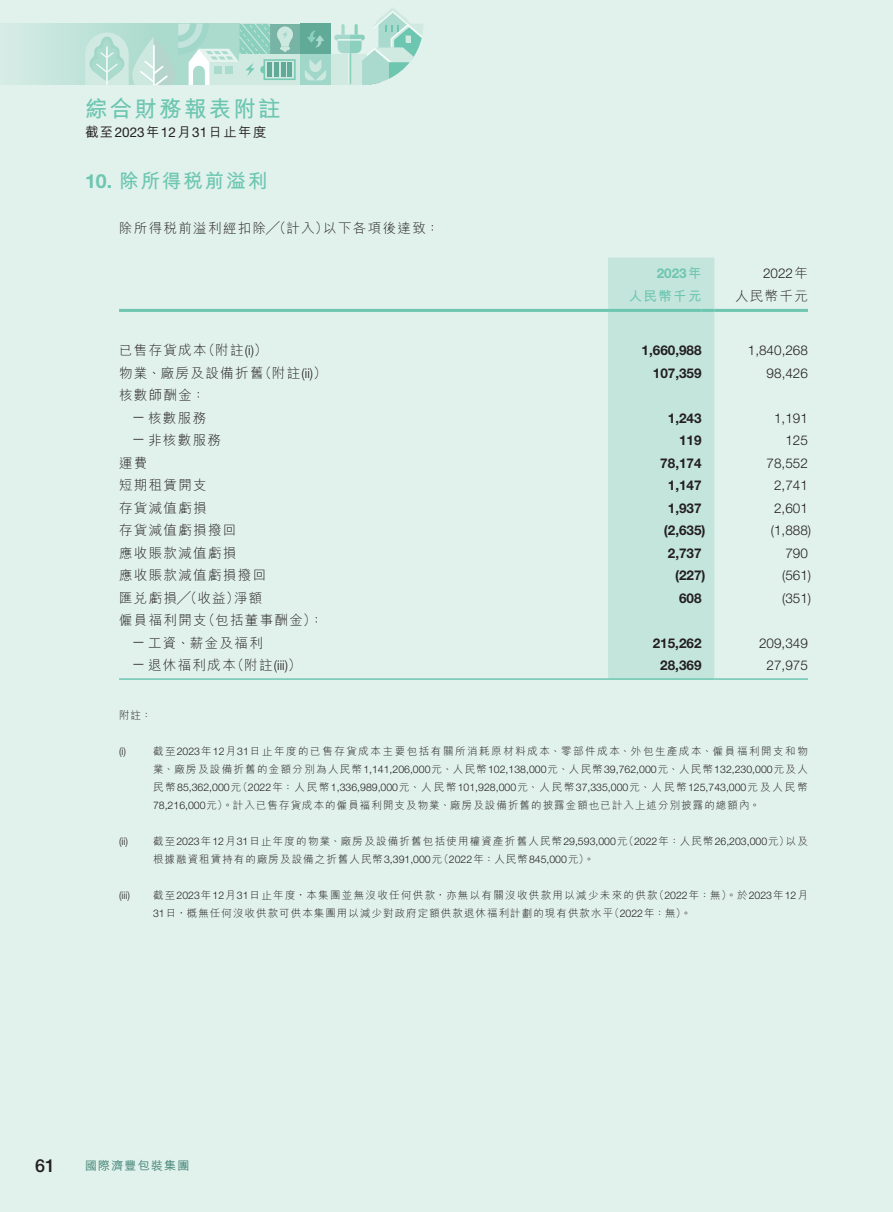
<style>
.page{position:relative;width:893px;height:1212px;background:#e1f1ec}
.page>*{position:absolute;margin:0;border:0;box-sizing:border-box;transform-origin:0 0}
.t1{font:700 22.5px "M Hei HK";letter-spacing:.1em;color:#6cc6b0}
.t2{font:700 19.5px "M Hei HK";letter-spacing:.1em;color:#6cc6b0}
.t3{font:500 18px "Helvetica Neue LT Std";color:#231f20}
.t4{font:300 13.5px/22.5px "M Hei HK";letter-spacing:.1em;color:#231f20}
.t5{font:300 13.5px "Helvetica Neue LT Std";color:#231f20}
.t6{font:700 13.5px "Helvetica Neue LT Std";color:#231f20}
.t7{font:500 13.5px "M Hei HK";letter-spacing:.1em;color:#231f20}
.t8{font:700 13.5px "Helvetica Neue LT Std";color:#6cc6b0}
.t9{font:700 13.5px "M Hei HK";letter-spacing:.1em;color:#6cc6b0}
.t10{font:500 12px "M Hei HK";letter-spacing:.1em;color:#468677}
.t11{font:300 10.5px "M Hei HK";letter-spacing:.11em;color:#231f20}
.t12{font:300 10.5px/18px "Helvetica Neue LT Std";color:#231f20;text-align:right}
.t13{font:300 10.5px "M Hei HK";letter-spacing:.15em;color:#231f20}
.s1{font-family:"Helvetica Neue LT Std";font-weight:400}
.s2{font-family:"Helvetica Neue LT Std"}
.s3{font-family:"M Hei HK"}
</style>
<div class="page">
<div style="left:0;top:24px;width:239px;height:61px;background:#cae8df"></div>
<div style="left:270px;top:24px;width:31px;height:30px;background:#78b4a5"></div>
<div style="left:239px;top:54px;width:62px;height:31px;background:#d0eae1"></div>
<div style="left:304px;top:55px;width:63px;height:30px;background:#d0eae1"></div>
<svg style="left:85px;top:24px;width:211px;height:61px"></svg>
<div style="left:300px;top:54px;width:31px;height:31px;background:#a0d7c8"></div>
<svg style="left:305px;top:59px;width:21px;height:21px"></svg>
<div style="left:300px;top:24px;width:31px;height:30px;background:#61aa98"></div>
<svg style="left:307px;top:30px;width:17px;height:17px"></svg>
<svg style="left:334px;top:8px;width:89px;height:77px"></svg>
<div style="left:608px;top:257px;width:106px;height:421px;background:#c4e5dc"></div>
<hr style="left:119px;top:678px;width:489px;height:2px;background:#6cc6b0">
<hr style="left:608px;top:678px;width:94px;height:2px;background:#6cc6b0">
<svg style="left:702px;top:678px;width:12px;height:2px"></svg>
<hr style="left:714px;top:678px;width:94px;height:2px;background:#6cc6b0">
<hr style="left:119px;top:309px;width:489px;height:3px;background:#6cc6b0">
<hr style="left:608px;top:309px;width:94px;height:3px;background:#6cc6b0">
<svg style="left:702px;top:309px;width:12px;height:3px"></svg>
<hr style="left:714px;top:309px;width:94px;height:3px;background:#6cc6b0">
<h1 class="t1" style="left:85px;top:92px;width:197px">綜合財務報表附註</h1>
<p class="t7" style="left:85px;top:122px;width:183px">截至<span class="s1">2023</span>年<span class="s1">12</span>月<span class="s1">31</span>日止年度</p>
<h2 class="t2" style="left:85px;top:166px;width:184px"><span class="s2">10.</span> 除所得稅前溢利</h2>
<p class="t4" style="left:119px;top:217px;width:211px">除所得稅前溢利經扣除╱（計入）</p>
<p class="t4" style="left:323px;top:217px;width:118px">以下各項後達致：</p>
<p class="t8" style="left:657px;top:265px;width:46px">2023<span class="s3">年</span></p>
<p class="t5" style="left:763px;top:265px;width:46px">2022<span class="s3">年</span></p>
<p class="t9" style="left:629px;top:286px;width:74px">人民幣千元</p>
<p class="t4" style="left:735px;top:284px;width:74px">人民幣千元</p>
<p class="t4" style="left:202px;top:339px;width:67px">（附註 (<span class="s2">(i(</span></p>
<p class="t4" style="left:119px;top:339px;width:89px">已售存貨成本</p>
<p class="t6" style="left:642px;top:342px;width:62px">1,660,988</p>
<p class="t5" style="left:748px;top:342px;width:62px">1,840,268</p>
<p class="t4" style="left:258px;top:361px;width:70px">（附註 (<span class="s2">(i i(</span></p>
<p class="t4" style="left:119px;top:361px;width:146px">物業、廠房及設備折舊核數師酬金：</p>
<p class="t6" style="left:653px;top:364px;width:50px">107,359</p>
<p class="t5" style="left:767px;top:365px;width:43px">98,426</p>
<p class="t4" style="left:148px;top:406px;width:60px">核數服務</p>
<p class="t5" style="left:132px;top:408px;width:15px">—</p>
<p class="t6" style="left:668px;top:409px;width:35px">1,243</p>
<p class="t5" style="left:774px;top:410px;width:35px">1,191</p>
<p class="t4" style="left:148px;top:429px;width:74px">非核數服務</p>
<p class="t5" style="left:132px;top:430px;width:15px">—</p>
<p class="t6" style="left:679px;top:432px;width:24px">119</p>
<p class="t5" style="left:785px;top:432px;width:24px">125</p>
<p class="t4" style="left:119px;top:451px;width:30px">運費</p>
<p class="t6" style="left:660px;top:454px;width:43px">78,174</p>
<p class="t5" style="left:767px;top:455px;width:43px">78,552</p>
<p class="t4" style="left:119px;top:474px;width:89px">短期租賃開支</p>
<p class="t6" style="left:668px;top:477px;width:35px">1,147</p>
<p class="t5" style="left:774px;top:477px;width:35px">2,741</p>
<p class="t4" style="left:119px;top:496px;width:89px">存貨減值虧損</p>
<p class="t6" style="left:668px;top:500px;width:35px">1,937</p>
<p class="t5" style="left:774px;top:500px;width:35px">2,601</p>
<p class="t4" style="left:119px;top:519px;width:119px">存貨減值虧損撥回</p>
<p class="t6" style="left:664px;top:522px;width:43px">)2,635(</p>
<p class="t5" style="left:771px;top:522px;width:42px">)1,888(</p>
<p class="t4" style="left:119px;top:541px;width:119px">應收賬款減值虧損</p>
<p class="t6" style="left:668px;top:545px;width:35px">2,737</p>
<p class="t5" style="left:785px;top:545px;width:24px">790</p>
<p class="t4" style="left:119px;top:564px;width:149px">應收賬款減值虧損撥回</p>
<p class="t6" style="left:675px;top:567px;width:32px">)227(</p>
<p class="t5" style="left:782px;top:567px;width:31px">)561(</p>
<p class="t4" style="left:202px;top:586px;width:123px;text-indent:-83px">匯兌虧損╱（收益）<br>（包括董事酬金：(</p>
<p class="t4" style="left:234px;top:586px;width:30px">淨額</p>
<p class="t4" style="left:119px;top:609px;width:89px">僱員福利開支</p>
<p class="t6" style="left:679px;top:590px;width:24px">608</p>
<p class="t5" style="left:782px;top:590px;width:31px">)351(</p>
<p class="t4" style="left:148px;top:631px;width:116px">工資、薪金及福利</p>
<p class="t5" style="left:132px;top:633px;width:15px">—</p>
<p class="t6" style="left:653px;top:635px;width:50px">215,262</p>
<p class="t5" style="left:759px;top:635px;width:50px">209,349</p>
<p class="t5" style="left:231px;top:657px;width:72px"><span class="s3">（附註</span> ( <span class="s3">(</span>(i i i</p>
<p class="t4" style="left:148px;top:654px;width:89px">退休福利成本</p>
<p class="t5" style="left:132px;top:655px;width:15px">—</p>
<p class="t6" style="left:660px;top:657px;width:43px">28,369</p>
<p class="t5" style="left:767px;top:657px;width:43px">27,975</p>
<p class="t11" style="left:119px;top:710px;width:34px">附註：</p>
<p class="t12" style="left:119px;top:742px;width:9px">) i(</p>
<p class="t13" style="left:153px;top:746px;width:656px">截至<span class="s2">2023</span>年<span class="s2">12</span>月<span class="s2">31</span>日止年度的已售存貨成本主要包括有關所消耗原材料成本、零部件成本、外包生產成本、僱員福利開支和物</p>
<p class="t12" style="left:153px;top:760px;width:656px"><span class="s3">業、廠房及設備折舊的金額分別為人民幣</span>1,141,206,000<span class="s3">元、人民幣</span>102,138,000<span class="s3">元、人民幣</span>39,762,000<span class="s3">元、人民幣</span>132,230,000<span class="s3">元及人（</span>2022<span class="s3">年：人民幣</span> 1,336,989,000<span class="s3">元、人民幣</span> 101,928,000<span class="s3">元、人民幣</span> 37,335,000<span class="s3">元、人民幣</span> 125,743,000<span class="s3">元及人民幣</span></p>
<p class="t12" style="left:153px;top:778px;width:90px"><span class="s3">民幣</span>85,362,000<span class="s3">元</span></p>
<p class="t11" style="left:153px;top:800px;width:608px"><span class="s2">78,216,000</span>元）。計入已售存貨成本的僱員褔利開支及物業、廠房及設備折舊的披露金額也已計入上述分別披露的總額內。</p>
<p class="t12" style="left:119px;top:832px;width:10px">i i( )</p>
<p class="t12" style="left:624px;top:832px;width:167px"><span class="s3">（</span>2022<span class="s3">年：人民幣</span>26,203,000<span class="s3">元）</span></p>
<p class="t11" style="left:153px;top:836px;width:476px">截至<span class="s2">2023</span>年<span class="s2">12</span>月<span class="s2">31</span>日止年度的物業、廠房及設備折舊包括使用權資產折舊人民幣<span class="s2">29,593,000</span>元</p>
<p class="t11" style="left:786px;top:836px;width:24px">以及</p>
<p class="t12" style="left:438px;top:850px;width:157px"><span class="s3">（</span>2022<span class="s3">年：人民幣</span>845,000<span class="s3">元。(</span></p>
<p class="t11" style="left:153px;top:854px;width:291px">根據融資租賃持有的廠房及設備之折舊人民幣<span class="s2">3,391,000</span>元</p>
<p class="t12" style="left:119px;top:886px;width:12px">(iii)</p>
<p class="t12" style="left:654px;top:886px;width:156px"><span class="s3">（</span>2022<span class="s3">年：無）。於</span>2023<span class="s3">年</span>12<span class="s3">月</span></p>
<p class="t11" style="left:153px;top:890px;width:506px">截至<span class="s2">2023</span>年<span class="s2">12</span>月<span class="s2">31</span>日止年度，本集團並無沒收任何供款，亦無以有關沒收供款用以減少未來的供款</p>
<p class="t11" style="left:609px;top:908px;width:84px">（<span class="s2">2022</span>年：無。(</p>
<p class="t11" style="left:153px;top:908px;width:462px"><span class="s2">31</span>日，概無任何沒收供款可供本集團用以減少對政府定額供款退休福利計劃的現有供款水平</p>
<h3 class="t3" style="left:35px;top:1154px;width:22px">61</h3>
<p class="t10" style="left:85px;top:1157px;width:106px">國際濟豐包裝集團</p>
</div>
